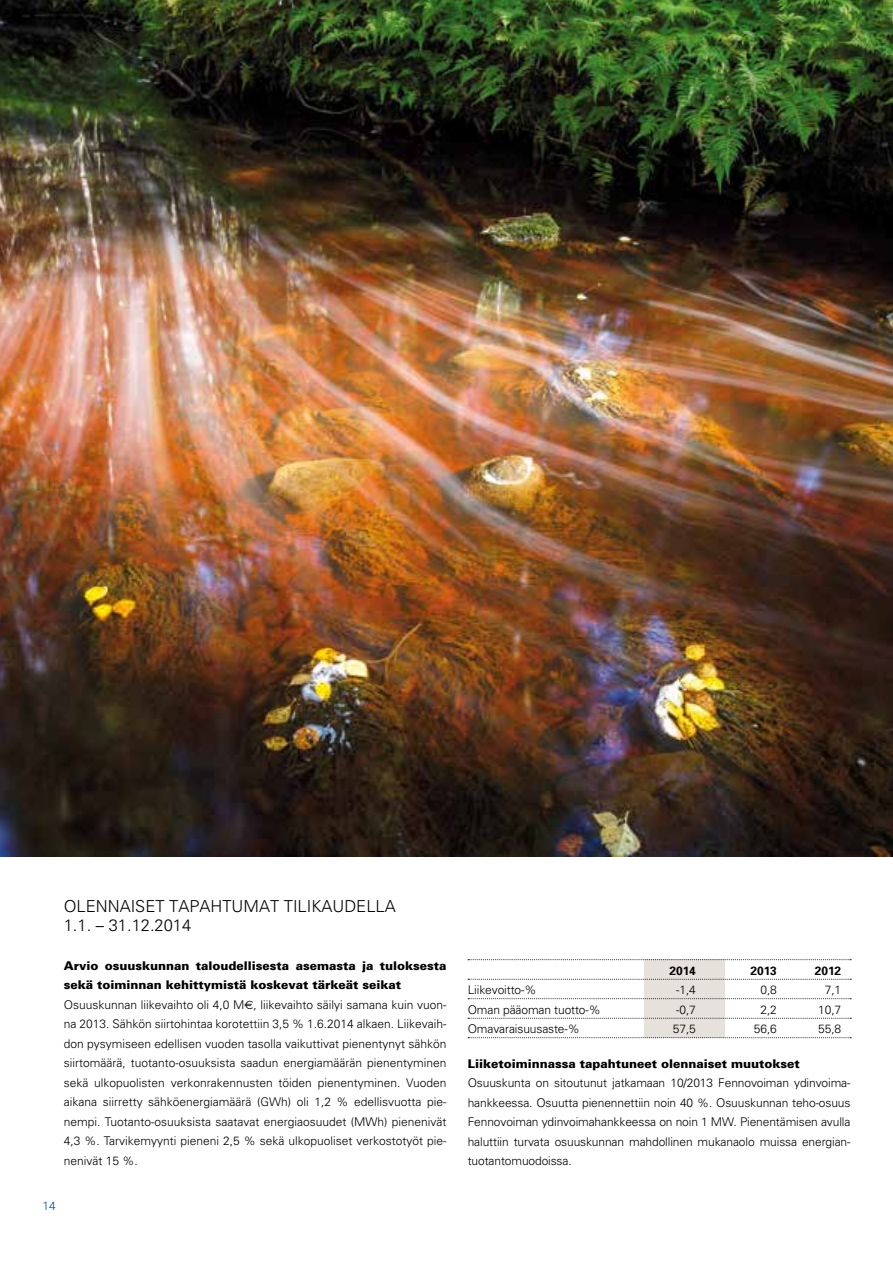
<style>
.page{position:relative;width:893px;height:1263px;background:#fff}
.page>*{position:absolute;margin:0;border:0;box-sizing:border-box;transform-origin:0 0}
.t1{font:300 16.5px/19.5px "Univers";color:#000}
.t2{font:300 12px/19.5px "Univers";color:#000}
.t3{font:900 12px "Univers";color:#000}
.t4{font:700 12px "Univers";letter-spacing:-.01em;color:#000}
.t5{font:300 12px "Univers";color:#005596}
.s1{font-weight:900}
.s2{font-family:"Euro Sans";font-weight:400}
</style>
<div class="page">
<div style="left:644px;top:960px;width:81px;height:78px;background:#e7e1db"></div>
<svg style="left:468px;top:959px;width:383px;height:1px"></svg>
<svg style="left:468px;top:979px;width:383px;height:1px"></svg>
<svg style="left:468px;top:998px;width:383px;height:1px"></svg>
<svg style="left:468px;top:1018px;width:383px;height:1px"></svg>
<svg style="left:468px;top:1037px;width:383px;height:1px"></svg>
<img style="left:0;top:0;width:893px;height:856px">
<h1 class="t1" style="left:64px;top:895px;width:333px">OLENNAISET TAPAHTUMAT TILIKAUDELLA<br>1.1. – 31.12.2014</h1>
<p class="t2" style="left:64px;top:955px;width:384px"><span class="s1">Arvio osuuskunnan taloudellisesta asemasta ja tuloksesta sekä toiminnan kehittymistä koskevat tärkeät seikat </span>Osuuskunnan liikevaihto oli 4,0 M<span class="s2">€</span>, liikevaihto säilyi samana kuin vuon&shy;na 2013. Sähkön siirtohintaa korotettiin 3,5 % 1.6.2014 alkaen. Liikevaih&shy;don pysymiseen edellisen vuoden tasolla vaikuttivat pienentynyt sähkön siirtomäärä, tuotanto-osuuksista saadun energiamäärän pienentyminen sekä ulkopuolisten verkonrakennusten töiden pienentyminen. Vuoden aikana siirretty sähköenergiamäärä (GWh) oli 1,2 % edellisvuotta pie&shy;nempi. Tuotanto-osuuksista saatavat energiaosuudet (MWh) pienenivät 4,3 %. Tarvikemyynti pieneni 2,5 % sekä ulkopuoliset verkostotyöt pie&shy;nenivät 15 %.</p>
<p class="t5" style="left:43px;top:1199px;width:15px">14</p>
<p class="t4" style="left:670px;top:963px;width:28px">2014</p>
<p class="t4" style="left:751px;top:963px;width:28px">2013</p>
<p class="t4" style="left:815px;top:963px;width:28px">2012</p>
<p class="t2" style="left:468px;top:980px;width:70px">Liikevoitto-%</p>
<p class="t2" style="left:676px;top:980px;width:21px">-1,4</p>
<p class="t2" style="left:760px;top:980px;width:18px">0,8</p>
<p class="t2" style="left:825px;top:980px;width:18px">7,1</p>
<p class="t2" style="left:468px;top:999px;width:134px">Oman pääoman tuotto-%</p>
<p class="t2" style="left:676px;top:999px;width:21px">-0,7</p>
<p class="t2" style="left:760px;top:999px;width:18px">2,2</p>
<p class="t2" style="left:818px;top:999px;width:24px">10,7</p>
<p class="t2" style="left:468px;top:1019px;width:113px">Omavaraisuusaste-%</p>
<p class="t2" style="left:673px;top:1019px;width:24px">57,5</p>
<p class="t2" style="left:754px;top:1019px;width:24px">56,6</p>
<p class="t2" style="left:818px;top:1019px;width:24px">55,8</p>
<p class="t3" style="left:468px;top:1056px;width:333px">Liiketoiminnassa tapahtuneet olennaiset muutokset</p>
<p class="t2" style="left:468px;top:1073px;width:384px;text-align:justify">Osuuskunta on sitoutunut jatkamaan 10/2013 Fennovoiman ydinvoima&shy;hankkeessa. Osuutta pienennettiin noin 40 %. Osuuskunnan teho-osuus Fennovoiman ydinvoimahankkeessa on noin 1 MW. Pienentämisen avulla haluttiin turvata osuuskunnan mahdollinen mukanaolo muissa energian&shy;tuotantomuodoissa.</p>
</div>
